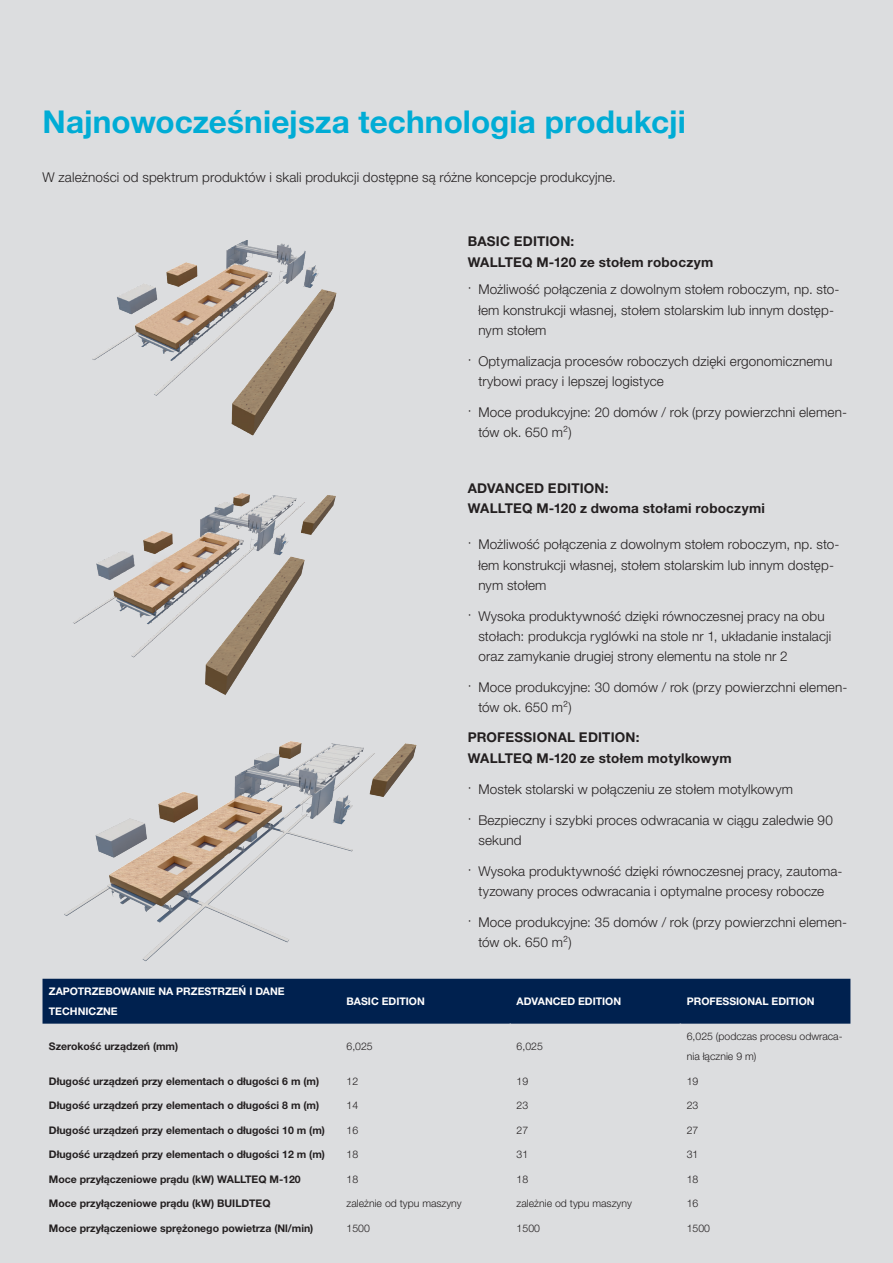
<style>
.page{position:relative;width:893px;height:1263px;background:#dcdddf}
.page>*{position:absolute;margin:0;border:0;box-sizing:border-box;transform-origin:0 0}
.t1{font:700 31.5px "Helvetica Neue LTW1 G";color:#00acd5}
.t2{font:300 13.5px/20.4px "Helvetica Neue LTW1 G";letter-spacing:.01em;color:#231f20}
.t3{font:700 13.5px/20.4px "Helvetica Neue LTW1 G";letter-spacing:.015em;color:#231f20}
.t4{font:700 10.5px "Helvetica Neue LTW1 G";color:#231f20}
.t5{font:300 10.5px/20.4px "Helvetica Neue LTW1 G";color:#231f20}
.t6{font:700 10.5px/20.4px "Helvetica Neue LTW1 G";color:#fff}
</style>
<div class="page">
<div style="left:43px;top:979px;width:807px;height:45px;background:#00214f"></div>
<img style="left:92px;top:240px;width:245px;height:196px">
<img style="left:73px;top:493px;width:263px;height:202px">
<img style="left:64px;top:741px;width:353px;height:221px">
<h1 class="t1" style="left:43px;top:102px;width:645px">Najnowocześniejsza technologia produkcji</h1>
<p class="t2" style="left:43px;top:167px;width:575px">W zależności od spektrum produktów i skali produkcji dostępne są różne koncepcje produkcyjne.</p>
<p class="t3" style="left:468px;top:231px;width:247px">BASIC EDITION:<br>WALLTEQ M-120 ze stołem roboczym</p>
<p class="t2" style="left:478px;top:279px;width:363px;text-indent:-11px">· Możliwość połączenia z dowolnym stołem roboczym, np. sto&shy;łem konstrukcji własnej, stołem stolarskim lub innym dostęp&shy;nym stołem</p>
<p class="t2" style="left:478px;top:350px;width:355px;text-indent:-11px">· Optymalizacja procesów roboczych dzięki ergonomicznemu trybowi pracy i lepszej logistyce</p>
<p class="t2" style="left:478px;top:401px;width:370px;text-indent:-11px">· Moce produkcyjne: 20 domów / rok (przy powierzchni elemen&shy;tów ok. 650 m²)</p>
<p class="t6" style="left:49px;top:981px;width:237px">ZAPOTRZEBOWANIE NA PRZESTRZEŃ I DANE<br>TECHNICZNE</p>
<p class="t3" style="left:468px;top:478px;width:299px">ADVANCED EDITION:<br>WALLTEQ M-120 z dwoma stołami roboczymi</p>
<p class="t2" style="left:478px;top:534px;width:363px;text-indent:-11px">· Możliwość połączenia z dowolnym stołem roboczym, np. sto&shy;łem konstrukcji własnej, stołem stolarskim lub innym dostęp&shy;nym stołem</p>
<p class="t2" style="left:478px;top:605px;width:354px;text-indent:-11px">· Wysoka produktywność dzięki równoczesnej pracy na obu stołach: produkcja ryglówki na stole nr 1, układanie instalacji oraz zamykanie drugiej strony elementu na stole nr 2</p>
<p class="t2" style="left:478px;top:677px;width:370px;text-indent:-11px">· Moce produkcyjne: 30 domów / rok (przy powierzchni elemen&shy;tów ok. 650 m²)</p>
<p class="t3" style="left:468px;top:727px;width:265px">PROFESSIONAL EDITION:<br>WALLTEQ M-120 ze stołem motylkowym</p>
<p class="t2" style="left:468px;top:779px;width:327px">· Mostek stolarski w połączeniu ze stołem motylkowym</p>
<p class="t2" style="left:478px;top:809px;width:356px;text-indent:-11px">· Bezpieczny i szybki proces odwracania w ciągu zaledwie 90 sekund</p>
<p class="t2" style="left:468px;top:860px;width:376px;text-align:center">· Wysoka produktywność dzięki równoczesnej pracy, zautoma&shy;tyzowany proces odwracania i optymalne procesy robocze</p>
<p class="t2" style="left:478px;top:911px;width:370px;text-indent:-11px">· Moce produkcyjne: 35 domów / rok (przy powierzchni elemen&shy;tów ok. 650 m²)</p>
<p class="t6" style="left:347px;top:991px;width:80px">BASIC EDITION</p>
<p class="t6" style="left:517px;top:991px;width:106px">ADVANCED EDITION</p>
<p class="t6" style="left:687px;top:991px;width:129px">PROFESSIONAL EDITION</p>
<p class="t4" style="left:49px;top:1040px;width:131px">Szerokość urządzeń (mm)</p>
<p class="t5" style="left:347px;top:1036px;width:28px">6,025</p>
<p class="t5" style="left:517px;top:1036px;width:28px">6,025</p>
<p class="t5" style="left:687px;top:1026px;width:157px">6,025 (podczas procesu odwraca&shy;nia łącznie 9 m)</p>
<p class="t4" style="left:49px;top:1074px;width:272px">Długość urządzeń przy elementach o długości 6 m (m)</p>
<p class="t5" style="left:347px;top:1070px;width:13px">12</p>
<p class="t5" style="left:517px;top:1070px;width:13px">19</p>
<p class="t5" style="left:687px;top:1070px;width:13px">19</p>
<p class="t4" style="left:49px;top:1099px;width:272px">Długość urządzeń przy elementach o długości 8 m (m)</p>
<p class="t5" style="left:347px;top:1095px;width:13px">14</p>
<p class="t5" style="left:517px;top:1095px;width:13px">23</p>
<p class="t5" style="left:687px;top:1095px;width:13px">23</p>
<p class="t4" style="left:49px;top:1123px;width:278px">Długość urządzeń przy elementach o długości 10 m (m)</p>
<p class="t5" style="left:347px;top:1119px;width:13px">16</p>
<p class="t5" style="left:517px;top:1119px;width:13px">27</p>
<p class="t5" style="left:687px;top:1119px;width:13px">27</p>
<p class="t4" style="left:49px;top:1148px;width:278px">Długość urządzeń przy elementach o długości 12 m (m)</p>
<p class="t5" style="left:347px;top:1144px;width:13px">18</p>
<p class="t5" style="left:517px;top:1144px;width:13px">31</p>
<p class="t5" style="left:687px;top:1144px;width:13px">31</p>
<p class="t4" style="left:49px;top:1172px;width:253px">Moce przyłączeniowe prądu (kW) WALLTEQ M-120</p>
<p class="t5" style="left:347px;top:1169px;width:13px">18</p>
<p class="t5" style="left:517px;top:1169px;width:13px">18</p>
<p class="t5" style="left:687px;top:1169px;width:13px">18</p>
<p class="t4" style="left:49px;top:1197px;width:223px">Moce przyłączeniowe prądu (kW) BUILDTEQ</p>
<p class="t5" style="left:347px;top:1193px;width:117px">zależnie od typu maszyny</p>
<p class="t5" style="left:517px;top:1193px;width:117px">zależnie od typu maszyny</p>
<p class="t5" style="left:687px;top:1193px;width:13px">16</p>
<p class="t4" style="left:49px;top:1221px;width:266px">Moce przyłączeniowe sprężonego powietrza (Nl/min)</p>
<p class="t5" style="left:347px;top:1218px;width:25px">1500</p>
<p class="t5" style="left:517px;top:1218px;width:25px">1500</p>
<p class="t5" style="left:687px;top:1218px;width:25px">1500</p>
</div>
